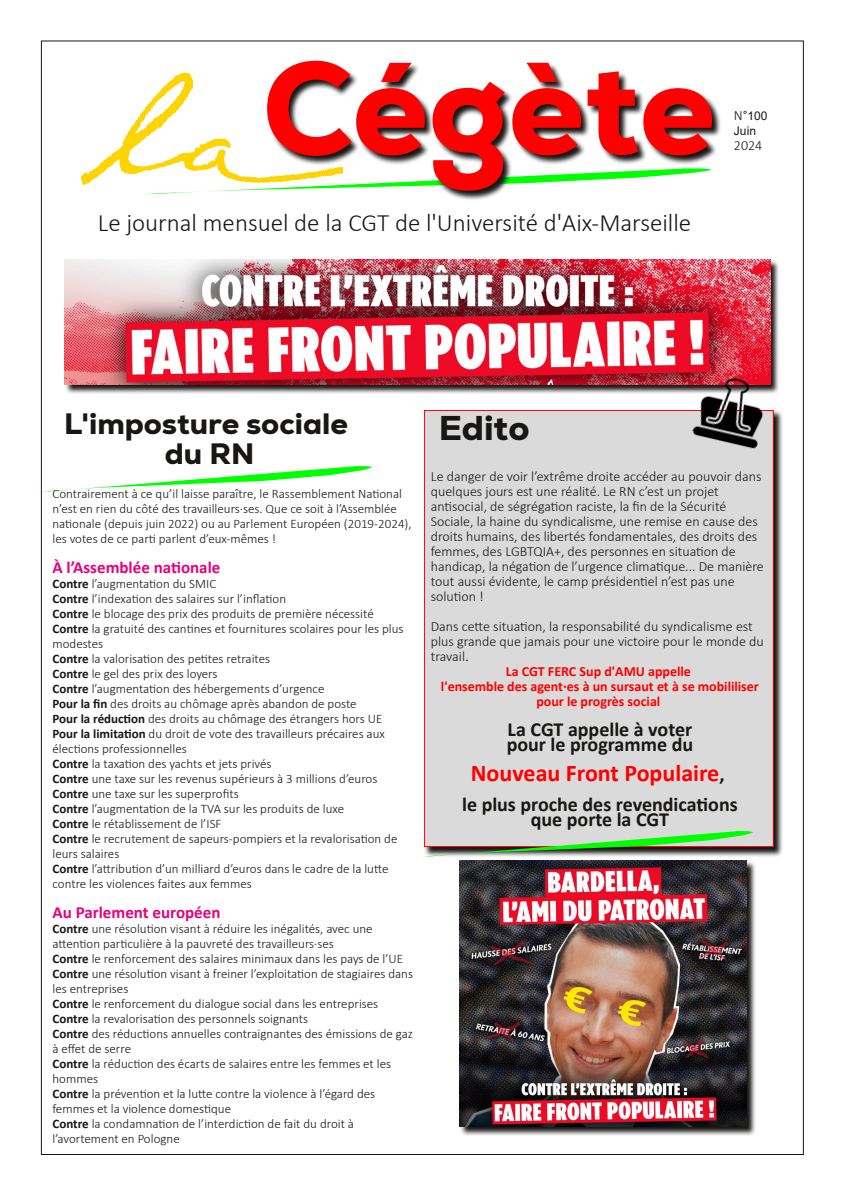
<style>
.page{position:relative;width:842px;height:1191px;background:#fff}
.page>*{position:absolute;margin:0;border:0;box-sizing:border-box;transform-origin:0 0}
.t1{font:800 130px "Nexa";color:#f00}
.t2{font:800 35px "Nexa";color:#181715}
.t3{font:800 30px/30px "Nexa";color:#181715;text-align:center}
.t4{font:300 25px "Calibri";color:#181715}
.t5{font:700 24px "Calibri";color:#f00}
.t6{font:700 20px/15px "Calibri";color:#181715}
.t7{font:700 17px "Calibri";color:#e5007d}
.t8{font:300 14px/15px "Calibri";color:#181715}
.t9{font:700 14px "Calibri";color:#f00}
.t10{font:300 13px/15px "Calibri";color:#181715}
.t11{font:12px/15px "Arial";color:#181715}
.s1{font-family:"Calibri";font-weight:300;font-size:14px}
.s2{font-weight:700}
.s3{font-family:"Arial";font-weight:400}
.s4{font-size:20px;color:#181715}
</style>
<div class="page">
<svg style="left:306px;top:62px;width:415px;height:138px"></svg>
<svg style="left:753px;top:410px;width:30px;height:447px;background:#8b7574"></svg>
<div style="left:424px;top:410px;width:349px;height:436px;background:#dadada"></div>
<svg style="left:40px;top:466px;width:332px;height:26px"></svg>
<img style="left:80px;top:64px;width:263px;height:130px">
<svg style="left:65px;top:260px;width:739px;height:134px"></svg>
<img style="left:65px;top:260px;width:705px;height:124px">
<svg style="left:459px;top:861px;width:297px;height:275px;background:#7b7b7a"></svg>
<img style="left:459px;top:861px;width:287px;height:265px">
<svg style="left:423px;top:831px;width:330px;height:26px"></svg>
<img style="left:691px;top:370px;width:82px;height:82px">
<h1 class="t1" style="left:262px;top:24px;width:455px">Cégète</h1>
<h3 class="t4" style="left:98px;top:212px;width:595px">Le journal mensuel de la CGT de l'Université d'Aix‐Marseille</h3>
<p class="t11" style="left:734px;top:108px;width:35px"><span class="s1">N°</span>100<br>Juin</p>
<p class="t8" style="left:734px;top:139px;width:30px">2024</p>
<h3 class="t3" style="left:64px;top:408px;width:285px">L'imposture sociale du RN</h3>
<h2 class="t2" style="left:439px;top:405px;width:92px">Edito</h2>
<p class="t10" style="left:52px;top:487px;width:361px">Contrairement à ce qu’il laisse paraître, le Rassemblement National n’est en rien du côté des travailleurs∙ses. Que ce soit à l’Assemblée nationale (depuis juin 2022) ou au Parlement Européen (2019‐2024), les votes de ce parti parlent d’eux‐mêmes !</p>
<h3 class="t7" style="left:52px;top:560px;width:169px">À l’Assemblée nationale</h3>
<p class="t10" style="left:52px;top:577px;width:353px"><span class="s2">Contre</span> l’augmentation du SMIC<br><span class="s2">Contre</span> l’indexation des salaires sur l’inflation<br><span class="s2">Contre</span> le blocage des prix des produits de première nécessité <span class="s2">Contre</span> la gratuité des cantines et fournitures scolaires pour les plus modestes<br><span class="s2">Contre</span> la valorisation des petites retraites<br><span class="s2">Contre</span> le gel des prix des loyers<br><span class="s2">Contre</span> l’augmentation des hébergements d’urgence<br><span class="s2">Pour la fin</span> des droits au chômage après abandon de poste<br><span class="s2">Pour la réduction</span> des droits au chômage des étrangers hors UE <span class="s2">Pour la limitation</span> du droit de vote des travailleurs précaires aux élections professionnelles<br><span class="s2">Contre</span> la taxation des yachts et jets privés<br><span class="s2">Contre</span> une taxe sur les revenus supérieurs à 3 millions d’euros <span class="s2">Contre</span> une taxe sur les superprofits<br><span class="s2">Contre</span> l’augmentation de la TVA sur les produits de luxe<br><span class="s2">Contre</span> le rétablissement de l’ISF<br><span class="s2">Contre</span> le recrutement de sapeurs‐pompiers et la revalorisation de leurs salaires<br><span class="s2">Contre</span> l’attribution d’un milliard d’euros dans le cadre de la lutte contre les violences faites aux femmes</p>
<h3 class="t7" style="left:52px;top:905px;width:170px">Au Parlement européen</h3>
<p class="t10" style="left:52px;top:922px;width:362px"><span class="s2">Contre</span> une résolution visant à réduire les inégalités, avec une attention particulière à la pauvreté des travailleurs∙ses<br><span class="s2">Contre</span> le renforcement des salaires minimaux dans les pays de l’UE <span class="s2">Contre</span> une résolution visant à freiner l’exploitation de stagiaires dans les entreprises<br><span class="s2">Contre</span> le renforcement du dialogue social dans les entreprises <span class="s2">Contre</span> la revalorisation des personnels soignants<br><span class="s2">Contre</span> des réductions annuelles contraignantes des émissions de gaz à effet de serre<br><span class="s2">Contre</span> la réduction des écarts de salaires entre les femmes et les hommes<br><span class="s2">Contre</span> la prévention et la lutte contre la violence à l’égard des femmes et la violence domestique<br><span class="s2">Contre</span> la condamnation de l’interdiction de fait du droit à l’avortement en Pologne</p>
<p class="t8" style="left:431px;top:470px;width:335px">Le danger de voir l’extrême droite accéder au pouvoir dans quelques jours est une réalité. Le RN c’est un projet antisocial, de ségrégation raciste, la fin de la Sécurité Sociale, la haine du syndicalisme, une remise en cause des droits humains, des libertés fondamentales, des droits des femmes, des LGBTQIA+, des personnes en situation de handicap, la négation de l’urgence climatique... De manière tout aussi évidente, le camp présidentiel n’est pas une solution !</p>
<p class="t8" style="left:431px;top:620px;width:323px">Dans cette situation, la responsabilité du syndicalisme est</p>
<p class="t8" style="left:431px;top:635px;width:334px">plus grande que jamais pour une victoire pour le monde du</p>
<p class="t8" style="left:431px;top:650px;width:40px">travail<span class="s3">.</span></p>
<p class="t9" style="left:506px;top:665px;width:187px">La CGT FERC Sup d'AMU appelle</p>
<p class="t9" style="left:441px;top:680px;width:319px">l'ensemble des agent∙es à un sursaut et à se mobililiser</p>
<p class="t9" style="left:536px;top:695px;width:126px">pour le progrès social</p>
<h3 class="t6" style="left:507px;top:723px;width:188px">La CGT appelle à voter pour le programme du</h3>
<h3 class="t5" style="left:471px;top:763px;width:255px">Nouveau Front Populaire<span class="s4">,</span></h3>
<h3 class="t6" style="left:462px;top:798px;width:277px;text-align:center">le plus proche des revendications que porte la CGT</h3>
</div>
